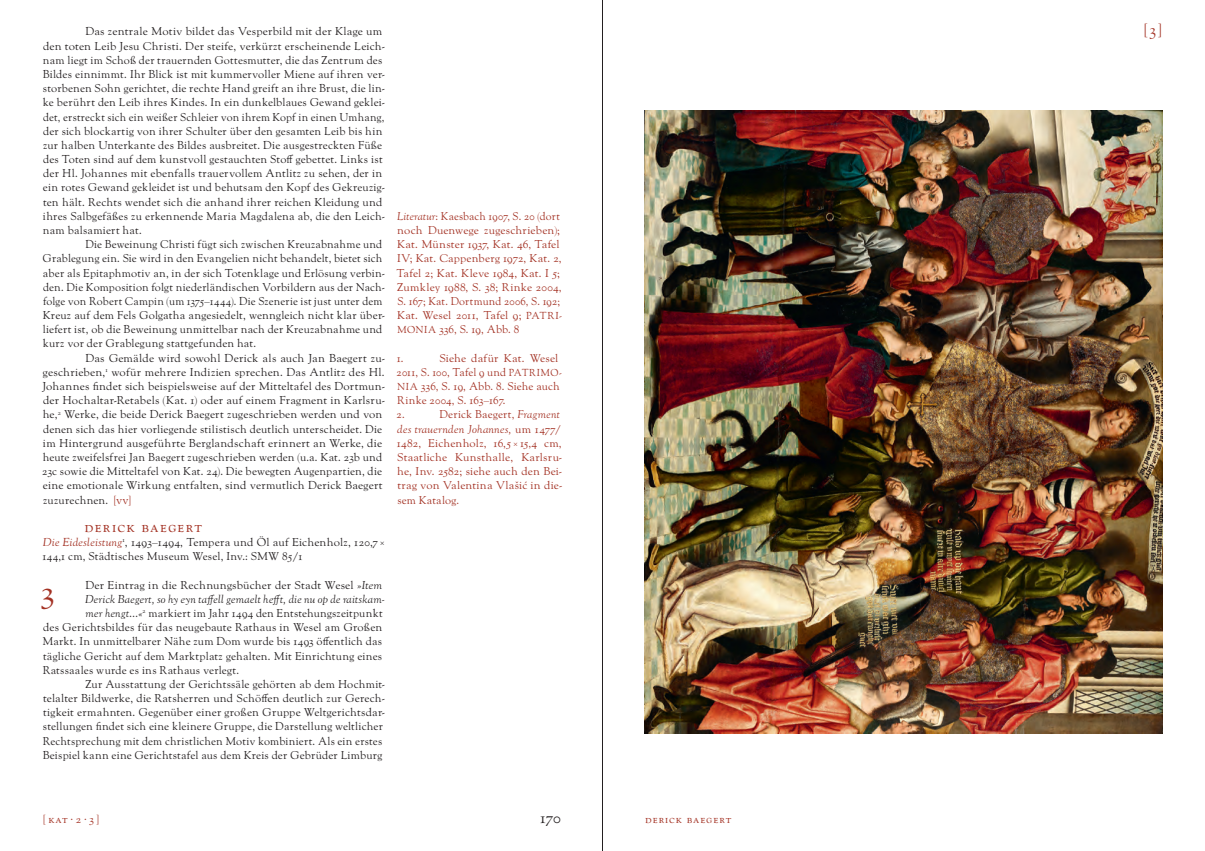
<style>
.page{position:relative;width:1205px;height:851px;background:#fff}
.page>*{position:absolute;margin:0;border:0;box-sizing:border-box;transform-origin:0 0}
.t1{font:32.5px "LTC Goudy Oldstyle Pro";color:#a33123}
.t2{font:15.62px "LTC Goudy Oldstyle Pro";letter-spacing:.085em;color:#a33123}
.t3{font:15.62px "LTC Goudy Oldstyle Pro";color:#231f20}
.t4{font:11.25px/14.1px "LTC Goudy Oldstyle Pro";letter-spacing:.015em;color:#231f20}
.t5{font:11.25px/14.1px "LTC Goudy Oldstyle Pro";letter-spacing:.015em;color:#231f20;scale:.96 1}
.t6{font:italic 11.25px "LTC Goudy Oldstyle Pro";letter-spacing:.01em;color:#231f20}
.t7{font:11.25px "LTC Goudy Oldstyle Pro";letter-spacing:.08em;color:#a33123}
.t8{font:11.12px/14.1px "LTC Goudy Oldstyle Pro";letter-spacing:.01em;color:#a33123}
.t9{font:11.12px/14.1px "LTC Goudy Oldstyle Pro";letter-spacing:.01em;color:#a33123;scale:.95 1}
.s1{color:#a33123}
.s2{font-style:italic;color:#a33123}
.s3{font-style:italic}
.s4{font-size:10px}
</style>
<div class="page">
<hr style="left:602px;top:0;width:1px;height:850px;background:#231f20">
<img style="left:644px;top:110px;width:518px;height:623px">
<p class="t4" style="left:43px;top:25px;width:344px;text-indent:43px">Das zentrale Motiv bildet das Vesperbild mit der Klage um den toten Leib Jesu Christi. Der steife, verkürzt erscheinende Leich&shy;nam liegt im Schoß der trauernden Gottesmutter, die das Zentrum des Bildes einnimmt. Ihr Blick ist mit kummervoller Miene auf ihren ver&shy;storbenen Sohn gerichtet, die rechte Hand greift an ihre Brust, die lin&shy;ke berührt den Leib ihres Kindes. In ein dunkelblaues Gewand geklei&shy;det, erstreckt sich ein weißer Schleier von ihrem Kopf in einen Umhang, der sich blockartig von ihrer Schulter über den gesamten Leib bis hin zur halben Unterkante des Bildes ausbreitet. Die ausgestreckten Füße des Toten sind auf dem kunstvoll gestauchten Stoff gebettet. Links ist der Hl. Johannes mit ebenfalls trauervollem Antlitz zu sehen, der in ein rotes Gewand gekleidet ist und behutsam den Kopf des Gekreuzig&shy;ten hält. Rechts wendet sich die anhand ihrer reichen Kleidung und ihres Salbgefäßes zu erkennende Maria Magdalena ab, die den Leich&shy;nam balsamiert hat.</p>
<p class="t5" style="left:43px;top:237px;width:358px;text-indent:43px">Die Beweinung Christi fügt sich zwischen Kreuzabnahme und Grablegung ein. Sie wird in den Evangelien nicht behandelt, bietet sich aber als Epitaphmotiv an, in der sich Totenklage und Erlösung verbin&shy;den. Die Komposition folgt niederländischen Vorbildern aus der Nach&shy;folge von Robert Campin (um 1375–1444). Die Szenerie ist just unter dem Kreuz auf dem Fels Golgatha angesiedelt, wenngleich nicht klar über&shy;liefert ist, ob die Beweinung unmittelbar nach der Kreuzabnahme und kurz vor der Grablegung stattgefunden hat.</p>
<p class="t4" style="left:42px;top:351px;width:344px;text-indent:43px">Das Gemälde wird sowohl Derick als auch Jan Baegert zu&shy;geschrieben,<sup>1</sup> wofür mehrere Indizien sprechen. Das Antlitz des Hl.<br>Johannes findet sich beispielsweise auf der Mitteltafel des Dortmun&shy;der Hochaltar-Retabels (Kat. 1) oder auf einem Fragment in Karlsru&shy;he,<sup>2</sup> Werke, die beide Derick Baegert zugeschrieben werden und von denen sich das hier vorliegende stilistisch deutlich unterscheidet. Die im Hintergrund ausgeführte Berglandschaft erinnert an Werke, die heute zweifelsfrei Jan Baegert zugeschrieben werden (u.a. Kat. 23b und 23c sowie die Mitteltafel von Kat. 24). Die bewegten Augenpartien, die eine emotionale Wirkung entfalten, sind vermutlich Derick Baegert zuzurechnen. <span class="s1">[VV]</span></p>
<h2 class="t2" style="left:85px;top:517px;width:119px">Derick Baegert</h2>
<p class="t4" style="left:42px;top:535px;width:344px"><span class="s2">Die Eidesleistung</span><sup>1</sup>, 1493–1494, Tempera und Öl auf Eichenholz, 120,7×<br>144,1 cm, Städtisches Museum Wesel, Inv.: SMW 85/1</p>
<p class="t4" style="left:85px;top:577px;width:298px">Der Eintrag in die Rechnungsbücher der Stadt Wesel <span class="s3">»Item</span></p>
<p class="t6" style="left:85px;top:592px;width:301px">Derick Baegert, so hy eyn taffell gemaelt hefft, die nu op de raitskam-</p>
<p class="t4" style="left:85px;top:606px;width:299px"><span class="s3">mer hengt…«</span><sup>2</sup> markiert im Jahr 1494 den Entstehungszeitpunkt</p>
<p class="t4" style="left:43px;top:620px;width:341px">des Gerichtsbildes für das neugebaute Rathaus in Wesel am Großen</p>
<p class="t4" style="left:42px;top:634px;width:341px">Markt. In unmittelbarer Nähe zum Dom wurde bis 1493 öffentlich das</p>
<p class="t4" style="left:43px;top:648px;width:341px">tägliche Gericht auf dem Marktplatz gehalten. Mit Einrichtung eines</p>
<p class="t4" style="left:43px;top:662px;width:198px">Ratssaales wurde es ins Rathaus verlegt.</p>
<p class="t4" style="left:85px;top:677px;width:301px">Zur Ausstattung der Gerichtssäle gehörten ab dem Hochmit-</p>
<p class="t4" style="left:43px;top:691px;width:343px">telalter Bildwerke, die Ratsherren und Schöffen deutlich zur Gerech-</p>
<p class="t4" style="left:43px;top:705px;width:343px">tigkeit ermahnten. Gegenüber einer großen Gruppe Weltgerichtsdar-</p>
<p class="t4" style="left:43px;top:719px;width:341px">stellungen findet sich eine kleinere Gruppe, die Darstellung weltlicher</p>
<p class="t4" style="left:43px;top:733px;width:341px">Rechtsprechung mit dem christlichen Motiv kombiniert. Als ein erstes</p>
<p class="t4" style="left:43px;top:748px;width:341px">Beispiel kann eine Gerichtstafel aus dem Kreis der Gebrüder Limburg</p>
<h1 class="t1" style="left:42px;top:572px;width:15px">3</h1>
<p class="t9" style="left:396px;top:209px;width:176px"><span class="s3">Literatur</span>: Kaesbach 1907, S. 20 (dort noch Duenwege zugeschrieben);<br>Kat. Münster 1937, Kat. 46, Tafel<br>IV; Kat. Cappenberg 1972, Kat. 2,<br>Tafel 2; Kat. Kleve 1984, Kat. I 5;<br>Zumkley 1988, S. 38; Rinke 2004,<br>S. 167; Kat. Dortmund 2006, S. 192;<br>Kat. Wesel 2011, Tafel 9; <span class="s4">PATRI-<br>MONIA</span> 336, S. 19, Abb. 8</p>
<p class="t8" style="left:397px;top:351px;width:8px">1.</p>
<p class="t8" style="left:396px;top:351px;width:167px;text-indent:43px">Siehe dafür Kat. Wesel<br>2011, S. 100, Tafel 9 und <span class="s4">PATRIMO-<br>NIA</span> 336, S. 19, Abb. 8. Siehe auch<br>Rinke 2004, S. 163–167.<br>2.</p>
<p class="t8" style="left:397px;top:407px;width:167px;text-indent:43px">Derick Baegert, <span class="s3">Fragment des trauernden Johannes,</span> um 1477/<br>1482, Eichenholz, 16,5×15,4 cm,<br>Staatliche Kunsthalle, Karlsru&shy;he, Inv. 2582; siehe auch den Bei&shy;trag von Valentina Vlašić in die&shy;sem Katalog.</p>
<p class="t7" style="left:44px;top:812px;width:57px">[kat.2.3]</p>
<h2 class="t3" style="left:540px;top:808px;width:22px">170</h2>
<p class="t7" style="left:645px;top:812px;width:88px">derick baegert</p>
<h2 class="t2" style="left:1144px;top:21px;width:18px">[3]</h2>
</div>
